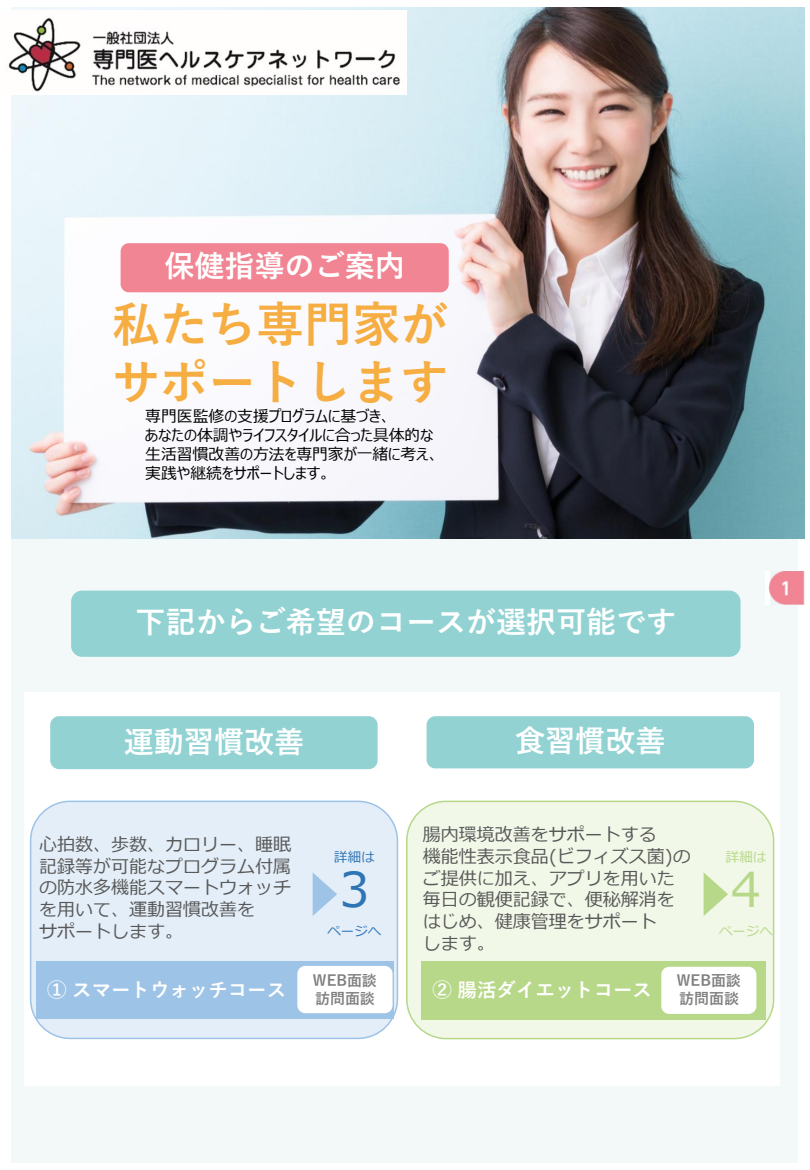
<style>
.page{position:relative;width:810px;height:1170px;background:#fff}
.page>*{position:absolute;margin:0;border:0;box-sizing:border-box;transform-origin:0 0}
.t1{font:700 48px "Yu Gothic";color:#f6ad41}
.t2{font:48px "Meiryo";color:#2e75b6}
.t3{font:48px "Meiryo";color:#b7d889}
.t4{font:700 30px "Yu Gothic";color:#fff}
.t5{font:700 19.5px "Yu Gothic";color:#fff}
.t6{font:18px "Meiryo";color:#595959}
.t7{font:15.9px "Meiryo UI";color:#000}
.t8{font:700 15px "Yu Gothic";color:#7f7f7f}
.t9{font:13.5px "Meiryo";color:#2e75b6}
.t10{font:13.5px "Meiryo";color:#b7d889}
</style>
<div class="page">
<div style="left:12px;top:19px;width:786px;height:1144px;background:#f3f9f9"></div>
<img style="left:12px;top:7px;width:793px;height:532px">
<div style="left:24px;top:692px;width:756px;height:393px;background:#fff"></div>
<div style="left:31px;top:801px;width:366px;height:237px;background:#e4eef8;border-radius:40px"></div>
<div style="left:30px;top:801px;width:368px;height:238px;border:2px solid #9dc3e6;border-radius:40px"></div>
<div style="left:36px;top:962px;width:358px;height:57px;background:#9dc3e6"></div>
<svg style="left:313px;top:873px;width:24px;height:43px"></svg>
<div style="left:407px;top:801px;width:367px;height:238px;background:#f1f8e8;border-radius:40px"></div>
<div style="left:406px;top:801px;width:368px;height:238px;border:2px solid #b7d889;border-radius:40px"></div>
<div style="left:422px;top:962px;width:344px;height:58px;background:#b7d889"></div>
<img style="left:8px;top:10px;width:398px;height:85px">
<div style="left:121px;top:243px;width:328px;height:49px;background:#f28593;border-radius:8px"></div>
<div style="left:427px;top:716px;width:327px;height:52px;background:#92d2d2;border-radius:9px"></div>
<div style="left:50px;top:716px;width:328px;height:53px;background:#92d2d2;border-radius:9px"></div>
<svg style="left:704px;top:873px;width:24px;height:43px"></svg>
<div style="left:71px;top:591px;width:670px;height:66px;background:#92d2d2;border-radius:11px"></div>
<img style="left:766px;top:572px;width:38px;height:32px">
<div style="left:297px;top:966px;width:96px;height:47px;background:#fff;border-radius:8px"></div>
<div style="left:661px;top:967px;width:95px;height:47px;background:#fff;border-radius:8px"></div>
<p class="t4" style="left:164px;top:251px;width:242px">保健指導のご案内</p>
<p class="t1" style="left:112px;top:300px;width:338px">私たち専門家が</p>
<p class="t1" style="left:112px;top:357px;width:338px">サポートします</p>
<p class="t7" style="left:145px;top:406px;width:248px">専門医監修の支援プログラムに基づき、</p>
<p class="t7" style="left:145px;top:424px;width:290px">あなたの体調やライフスタイルに合った具体的な</p>
<p class="t7" style="left:145px;top:443px;width:296px">生活習慣改善の方法を専門家が一緒に考え、</p>
<p class="t7" style="left:145px;top:462px;width:187px">実践や継続をサポートします。</p>
<p class="t4" style="left:136px;top:607px;width:542px">下記からご希望のコースが選択可能です</p>
<p class="t4" style="left:124px;top:726px;width:182px">運動習慣改善</p>
<p class="t4" style="left:515px;top:726px;width:152px">食習慣改善</p>
<p class="t6" style="left:39px;top:832px;width:254px">心拍数、歩数、カロリー、睡眠</p>
<p class="t6" style="left:39px;top:854px;width:253px">記録等が可能なプログラム付属</p>
<p class="t6" style="left:39px;top:875px;width:253px">の防水多機能スマートウォッチ</p>
<p class="t6" style="left:39px;top:897px;width:217px">を用いて、運動習慣改善を</p>
<p class="t6" style="left:39px;top:919px;width:145px">サポートします。</p>
<p class="t5" style="left:47px;top:980px;width:241px">① スマートウォッチコース</p>
<p class="t9" style="left:334px;top:848px;width:42px">詳細は</p>
<p class="t2" style="left:339px;top:857px;width:31px">3</p>
<p class="t9" style="left:327px;top:922px;width:55px">ページへ</p>
<p class="t8" style="left:313px;top:972px;width:65px">WEB面談</p>
<p class="t8" style="left:315px;top:990px;width:61px">訪問面談</p>
<p class="t6" style="left:423px;top:822px;width:235px">腸内環境改善をサポートする</p>
<p class="t6" style="left:423px;top:844px;width:269px">機能性表示食品(ビフィズス菌)の</p>
<p class="t6" style="left:423px;top:865px;width:253px">ご提供に加え、アプリを用いた</p>
<p class="t6" style="left:423px;top:887px;width:254px">毎日の観便記録で、便秘解消を</p>
<p class="t6" style="left:423px;top:909px;width:235px">はじめ、健康管理をサポート</p>
<p class="t6" style="left:423px;top:931px;width:73px">します。</p>
<p class="t5" style="left:432px;top:980px;width:221px">② 腸活ダイエットコース</p>
<p class="t10" style="left:726px;top:848px;width:42px">詳細は</p>
<p class="t3" style="left:731px;top:857px;width:31px">4</p>
<p class="t10" style="left:719px;top:922px;width:55px">ページへ</p>
<p class="t8" style="left:677px;top:973px;width:65px">WEB面談</p>
<p class="t8" style="left:679px;top:991px;width:61px">訪問面談</p>
</div>
